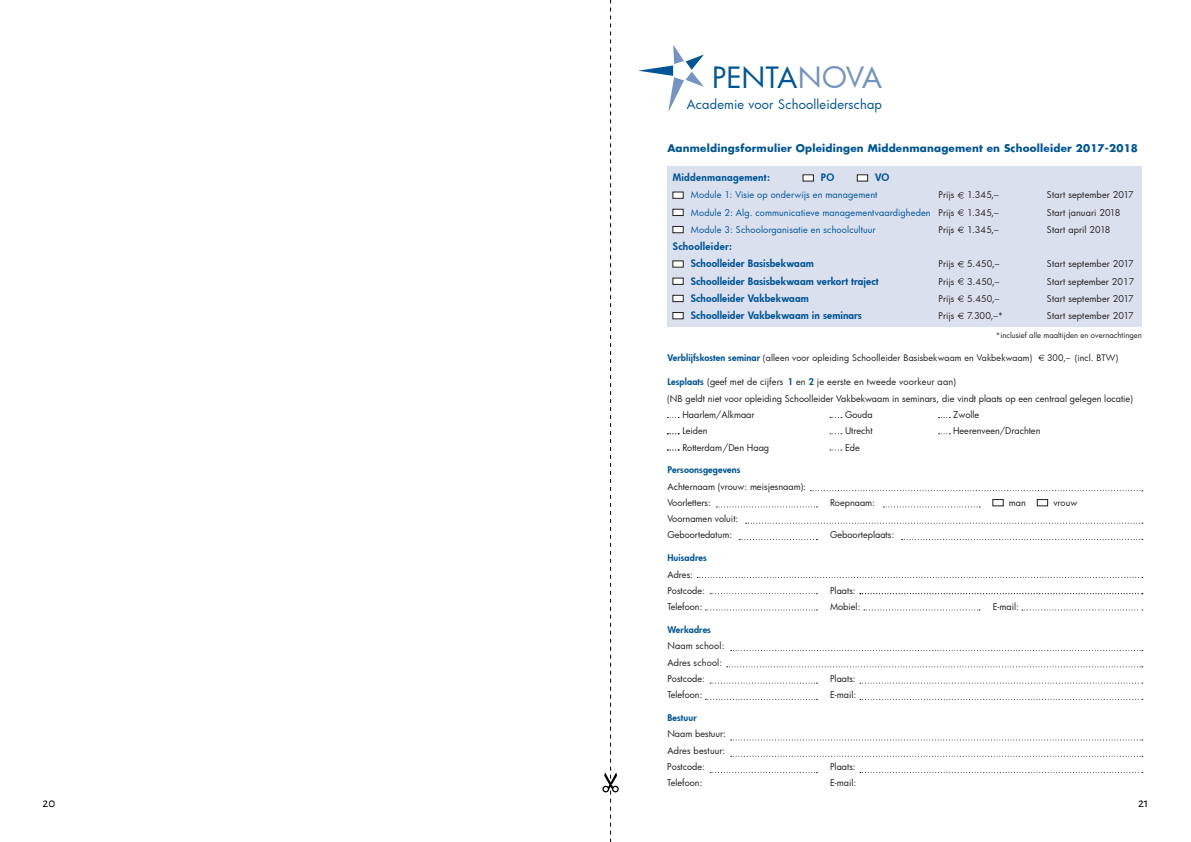
<style>
.page{position:relative;width:1191px;height:842px;background:#fff}
.page>*{position:absolute;margin:0;border:0;box-sizing:border-box;transform-origin:0 0}
.t1{font:28.7px "Futura";letter-spacing:-.005em;color:#005596}
.t2{font:13px "Alegreya Sans";color:#000}
.t3{font:12.8px "Futura";letter-spacing:.015em;color:#005596}
.t4{font:700 10.3px "Futura";letter-spacing:.02em;color:#005596}
.t5{font:800 10px/17.2px "Futura";letter-spacing:.01em;color:#005596}
.t6{font:800 10px "Futura";letter-spacing:.03em;color:#005596}
.t7{font:9.1px/16.3px "Futura";color:#231f20}
.t8{font:9.1px "Futura";letter-spacing:.015em;color:#005596}
.t9{font:800 9.1px "Futura";letter-spacing:.01em;color:#005596}
.t10{font:8.8px "Futura";letter-spacing:.015em;color:#231f20}
.t11{font:7.7px "Futura";color:#231f20}
.s1{color:#7493c1}
.s2{color:#231f20}
.s3{font-weight:800;font-size:9.1px;color:#005596}
.s4{font-weight:800;color:#005596}
</style>
<div class="page">
<div style="left:667px;top:167px;width:474px;height:160px;background:#dbe0ee"></div>
<div style="left:803px;top:175px;width:10px;height:6px;background:#fff"></div>
<div style="left:857px;top:175px;width:10px;height:6px;background:#fff"></div>
<div style="left:673px;top:192px;width:10px;height:6px;background:#fff"></div>
<svg style="left:957px;top:192px;width:7px;height:7px"></svg>
<div style="left:673px;top:209px;width:10px;height:7px;background:#fff"></div>
<div style="left:673px;top:209px;width:10px;height:7px;border:1px solid #231f20"></div>
<svg style="left:957px;top:209px;width:7px;height:7px"></svg>
<div style="left:673px;top:226px;width:10px;height:7px;background:#fff"></div>
<div style="left:673px;top:226px;width:10px;height:7px;border:1px solid #231f20"></div>
<svg style="left:957px;top:227px;width:7px;height:6px"></svg>
<div style="left:673px;top:261px;width:10px;height:6px;background:#fff"></div>
<svg style="left:957px;top:261px;width:7px;height:6px"></svg>
<div style="left:673px;top:278px;width:10px;height:6px;background:#fff"></div>
<svg style="left:957px;top:278px;width:7px;height:7px"></svg>
<div style="left:673px;top:295px;width:10px;height:7px;background:#fff"></div>
<div style="left:673px;top:295px;width:10px;height:7px;border:1px solid #231f20"></div>
<svg style="left:957px;top:295px;width:7px;height:7px"></svg>
<div style="left:673px;top:312px;width:10px;height:7px;background:#fff"></div>
<div style="left:673px;top:312px;width:10px;height:7px;border:1px solid #231f20"></div>
<svg style="left:957px;top:313px;width:7px;height:6px"></svg>
<div style="left:992px;top:499px;width:11px;height:7px;border:1px solid #231f20"></div>
<div style="left:1037px;top:499px;width:10px;height:7px;border:1px solid #231f20"></div>
<svg style="left:716px;top:507px;width:101px;height:1px"></svg>
<svg style="left:883px;top:507px;width:97px;height:1px"></svg>
<svg style="left:739px;top:539px;width:78px;height:1px"></svg>
<svg style="left:710px;top:593px;width:107px;height:1px"></svg>
<svg style="left:710px;top:683px;width:107px;height:1px"></svg>
<svg style="left:710px;top:772px;width:107px;height:1px"></svg>
<svg style="left:705px;top:610px;width:112px;height:1px"></svg>
<svg style="left:705px;top:699px;width:112px;height:1px"></svg>
<svg style="left:697px;top:577px;width:445px;height:1px"></svg>
<svg style="left:730px;top:740px;width:412px;height:1px"></svg>
<svg style="left:745px;top:523px;width:397px;height:1px"></svg>
<svg style="left:901px;top:539px;width:241px;height:1px"></svg>
<svg style="left:860px;top:593px;width:282px;height:1px"></svg>
<svg style="left:1022px;top:610px;width:120px;height:1px"></svg>
<svg style="left:860px;top:683px;width:282px;height:1px"></svg>
<svg style="left:860px;top:772px;width:282px;height:1px"></svg>
<svg style="left:864px;top:610px;width:116px;height:1px"></svg>
<svg style="left:860px;top:699px;width:282px;height:1px"></svg>
<svg style="left:730px;top:650px;width:412px;height:1px"></svg>
<svg style="left:730px;top:756px;width:412px;height:1px"></svg>
<svg style="left:726px;top:666px;width:416px;height:1px"></svg>
<svg style="left:810px;top:490px;width:332px;height:1px"></svg>
<svg style="left:1038px;top:355px;width:6px;height:6px"></svg>
<svg style="left:638px;top:45px;width:66px;height:67px"></svg>
<svg style="left:602px;top:0;width:17px;height:842px"></svg>
<h1 class="t1" style="left:712px;top:58px;width:172px">PENTA<span class="s1">NOVA</span></h1>
<h3 class="t3" style="left:687px;top:95px;width:197px">Academie voor Schoolleiderschap</h3>
<p class="t4" style="left:667px;top:141px;width:472px">Aanmeldingsformulier Opleidingen Middenmanagement en Schoolleider 2017-2018</p>
<p class="t6" style="left:673px;top:171px;width:99px">Middenmanagement:</p>
<p class="t5" style="left:821px;top:169px;width:15px">PO</p>
<p class="t5" style="left:875px;top:169px;width:16px">VO</p>
<p class="t8" style="left:691px;top:189px;width:188px">Module 1: Visie op onderwijs en management</p>
<p class="t7" style="left:938px;top:187px;width:17px">Prijs</p>
<p class="t7" style="left:967px;top:187px;width:33px">1.345,–</p>
<p class="t7" style="left:1047px;top:187px;width:88px">Start september 2017</p>
<p class="t8" style="left:691px;top:206px;width:265px">Module 2: Alg. communicatieve managementvaardigheden <span class="s2">Prijs</span></p>
<p class="t7" style="left:967px;top:204px;width:33px">1.345,–</p>
<p class="t7" style="left:1047px;top:204px;width:75px">Start januari 2018</p>
<p class="t8" style="left:691px;top:223px;width:186px">Module 3: Schoolorganisatie en schoolcultuur</p>
<p class="t7" style="left:938px;top:221px;width:17px">Prijs</p>
<p class="t7" style="left:967px;top:221px;width:33px">1.345,–</p>
<p class="t7" style="left:1047px;top:221px;width:65px">Start april 2018</p>
<p class="t5" style="left:691px;top:238px;width:125px;text-indent:-18px">Schoolleider:<br>Schoolleider Basisbekwaam</p>
<p class="t7" style="left:938px;top:256px;width:17px">Prijs</p>
<p class="t7" style="left:967px;top:256px;width:34px">5.450,–</p>
<p class="t7" style="left:1047px;top:256px;width:88px">Start september 2017</p>
<p class="t5" style="left:691px;top:272px;width:189px">Schoolleider Basisbekwaam verkort traject</p>
<p class="t7" style="left:938px;top:273px;width:17px">Prijs</p>
<p class="t7" style="left:967px;top:273px;width:34px">3.450,–</p>
<p class="t7" style="left:1047px;top:273px;width:89px">Start september 2017</p>
<p class="t5" style="left:691px;top:289px;width:120px">Schoolleider Vakbekwaam</p>
<p class="t7" style="left:938px;top:290px;width:17px">Prijs</p>
<p class="t7" style="left:967px;top:290px;width:34px">5.450,–</p>
<p class="t7" style="left:1047px;top:290px;width:88px">Start september 2017</p>
<p class="t5" style="left:691px;top:306px;width:173px">Schoolleider Vakbekwaam in seminars</p>
<p class="t7" style="left:938px;top:307px;width:17px">Prijs</p>
<p class="t7" style="left:967px;top:307px;width:37px">7.300,–*</p>
<p class="t7" style="left:1047px;top:307px;width:88px">Start september 2017</p>
<p class="t11" style="left:996px;top:330px;width:147px">*inclusief alle maaltijden en overnachtingen</p>
<p class="t10" style="left:667px;top:351px;width:367px"><span class="s3">Verblijfskosten seminar</span> (alleen voor opleiding Schoolleider Basisbekwaam en Vakbekwaam)</p>
<p class="t10" style="left:1047px;top:351px;width:73px">300,– (incl. BTW)</p>
<p class="t7" style="left:667px;top:374px;width:290px"><span class="s4">Lesplaats</span> (geef met de cijfers <span class="s4">1</span> en <span class="s4">2</span> je eerste en tweede voorkeur aan)</p>
<p class="t7" style="left:667px;top:390px;width:467px">(NB geldt niet voor opleiding Schoolleider Vakbekwaam in seminars, die vindt plaats op een centraal gelegen locatie)</p>
<p class="t7" style="left:682px;top:406px;width:74px">Haarlem/Alkmaar</p>
<p class="t7" style="left:845px;top:406px;width:29px">Gouda</p>
<p class="t7" style="left:953px;top:406px;width:28px">Zwolle</p>
<p class="t7" style="left:682px;top:423px;width:27px">Leiden</p>
<p class="t7" style="left:845px;top:423px;width:29px">Utrecht</p>
<p class="t7" style="left:953px;top:423px;width:89px">Heerenveen/Drachten</p>
<p class="t7" style="left:682px;top:439px;width:88px">Rotterdam/Den Haag</p>
<p class="t7" style="left:845px;top:439px;width:16px">Ede</p>
<p class="t9" style="left:667px;top:464px;width:75px">Persoonsgegevens</p>
<p class="t7" style="left:667px;top:478px;width:140px">Achternaam (vrouw: meisjesnaam):<br>Voorletters:</p>
<p class="t7" style="left:830px;top:494px;width:47px">Roepnaam:</p>
<p class="t7" style="left:1009px;top:494px;width:19px">man</p>
<p class="t7" style="left:1053px;top:494px;width:25px">vrouw</p>
<p class="t7" style="left:667px;top:510px;width:72px">Voornamen voluit:<br>Geboortedatum:</p>
<p class="t9" style="left:667px;top:552px;width:41px">Huisadres</p>
<p class="t7" style="left:667px;top:566px;width:39px">Adres:<br>Postcode:</p>
<p class="t7" style="left:830px;top:527px;width:66px">Geboorteplaats:</p>
<p class="t7" style="left:830px;top:582px;width:27px">Plaats:</p>
<p class="t7" style="left:667px;top:598px;width:37px">Telefoon:</p>
<p class="t7" style="left:830px;top:598px;width:32px">Mobiel:</p>
<p class="t7" style="left:992px;top:598px;width:28px">E-mail:</p>
<p class="t9" style="left:667px;top:624px;width:45px">Werkadres</p>
<p class="t7" style="left:667px;top:638px;width:59px">Naam school:<br>Adres school:<br>Postcode:</p>
<p class="t7" style="left:830px;top:670px;width:27px">Plaats:</p>
<p class="t7" style="left:667px;top:686px;width:37px">Telefoon:</p>
<p class="t7" style="left:830px;top:686px;width:28px">E-mail:</p>
<p class="t9" style="left:667px;top:712px;width:31px">Bestuur</p>
<p class="t7" style="left:667px;top:726px;width:60px;text-align:justify">Naam bestuur:<br>Adres bestuur:<br>Postcode:</p>
<p class="t7" style="left:830px;top:758px;width:27px">Plaats:</p>
<p class="t7" style="left:667px;top:774px;width:37px">Telefoon:</p>
<p class="t7" style="left:830px;top:774px;width:28px">E-mail:</p>
<h2 class="t2" style="left:43px;top:794px;width:14px">20</h2>
<h2 class="t2" style="left:1138px;top:794px;width:12px">21</h2>
</div>
